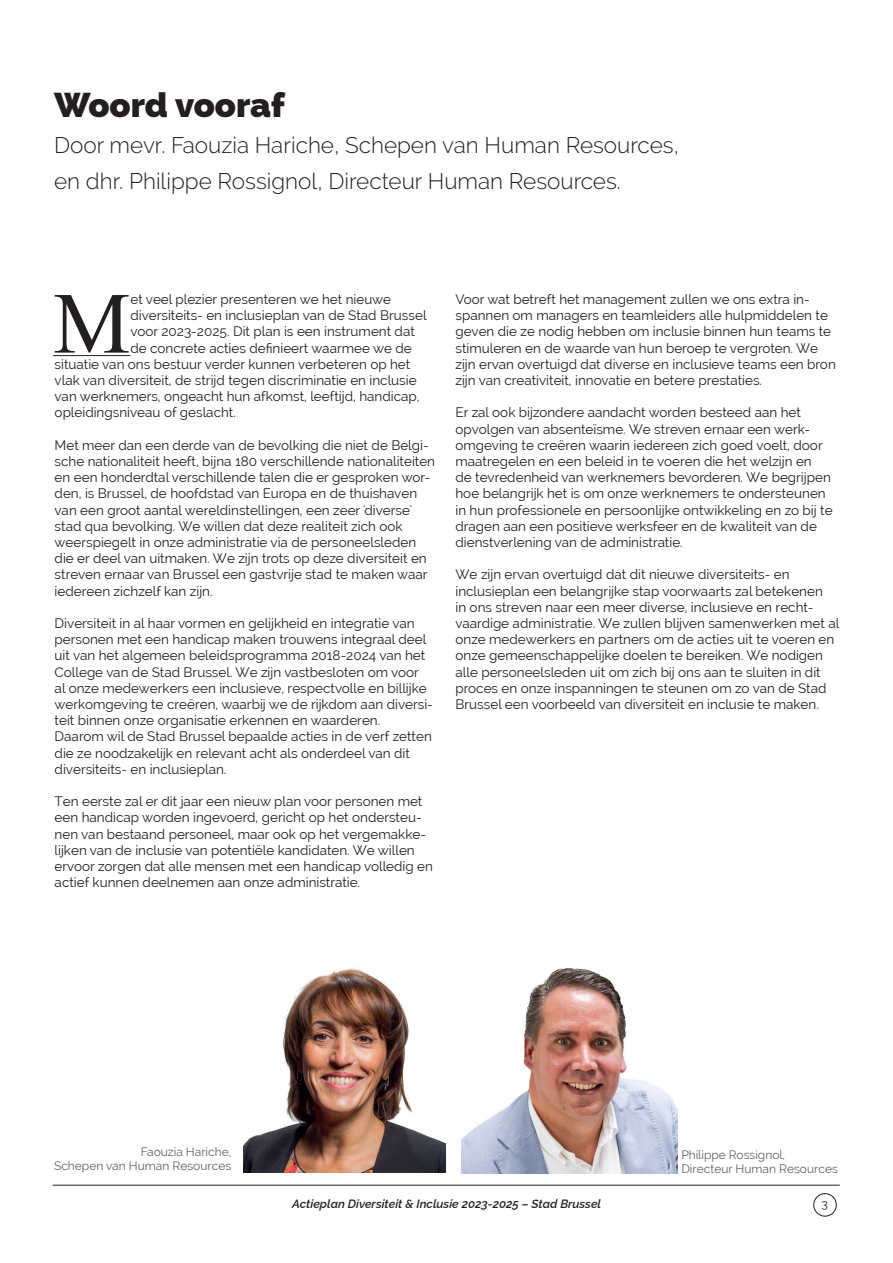
<style>
.page{position:relative;width:893px;height:1263px;background:#fff}
.page>*{position:absolute;margin:0;border:0;box-sizing:border-box;transform-origin:0 0}
.Body_w_Drop_Cap{font:86.85px "Times New Roman";color:#231f20}
.Heavy_title_2{font:800 34.5px "Raleway";letter-spacing:-.005em;color:#231f20}
.Heavy_title_2-2{font:300 22.5px "Raleway";color:#231f20}
.Body{font:13.5px/16.2px "Raleway";color:#231f20}
.Body_w_Drop_Cap-2{font:13.5px "Raleway";color:#231f20}
.Body-2{font:12px "Raleway";color:#636366}
.t1{font:italic 100 12px "Raleway";color:#231f20}
.t2{font:12px "Raleway";color:#231f20}
</style>
<div class="page">
<hr style="left:53px;top:355px;width:77px;height:1px;background:#231f20">
<img style="left:461px;top:968px;width:216px;height:205px">
<img style="left:244px;top:967px;width:202px;height:205px">
<div style="left:814px;top:1193px;width:22px;height:23px;border:1px solid #231f20;border-radius:50%"></div>
<hr style="left:53px;top:1185px;width:787px;height:1px;background:#231f20">
<p class="Heavy_title_2" style="left:54px;top:85px;width:233px">Woord vooraf</p>
<p class="Heavy_title_2-2" style="left:54px;top:132px;width:626px">Door mevr. Faouzia Hariche, Schepen van Human Resources,</p>
<p class="Heavy_title_2-2" style="left:54px;top:168px;width:568px">en dhr. Philippe Rossignol, Directeur Human Resources.</p>
<p class="Body_w_Drop_Cap" style="left:53px;top:265px;width:79px">M</p>
<p class="Body_w_Drop_Cap-2" style="left:130px;top:291px;width:262px">et veel plezier presenteren we het nieuwe</p>
<p class="Body_w_Drop_Cap-2" style="left:130px;top:308px;width:298px">diversiteits- en inclusieplan van de Stad Brussel</p>
<p class="Body_w_Drop_Cap-2" style="left:130px;top:324px;width:286px">voor 2023-2025. Dit plan is een instrument dat</p>
<p class="Body_w_Drop_Cap-2" style="left:130px;top:340px;width:283px">de concrete acties definieert waarmee we de</p>
<p class="Body_w_Drop_Cap-2" style="left:55px;top:356px;width:357px">situatie van ons bestuur verder kunnen verbeteren op het</p>
<p class="Body_w_Drop_Cap-2" style="left:55px;top:372px;width:363px">vlak van diversiteit, de strijd tegen discriminatie en inclusie</p>
<p class="Body_w_Drop_Cap-2" style="left:55px;top:389px;width:366px">van werknemers, ongeacht hun afkomst, leeftijd, handicap,</p>
<p class="Body_w_Drop_Cap-2" style="left:55px;top:405px;width:183px">opleidingsniveau of geslacht.</p>
<p class="Body" style="left:55px;top:437px;width:382px">Met meer dan een derde van de bevolking die niet de Belgi&shy;sche nationaliteit heeft, bijna 180 verschillende nationaliteiten en een honderdtal verschillende talen die er gesproken wor&shy;den, is Brussel, de hoofdstad van Europa en de thuishaven van een groot aantal wereldinstellingen, een zeer 'diverse' stad qua bevolking. We willen dat deze realiteit zich ook weerspiegelt in onze administratie via de personeelsleden die er deel van uitmaken. We zijn trots op deze diversiteit en streven ernaar van Brussel een gastvrije stad te maken waar iedereen zichzelf kan zijn.</p>
<p class="Body" style="left:55px;top:615px;width:380px">Diversiteit in al haar vormen en gelijkheid en integratie van personen met een handicap maken trouwens integraal deel uit van het algemeen beleidsprogramma 2018-2024 van het College van de Stad Brussel. We zijn vastbesloten om voor al onze medewerkers een inclusieve, respectvolle en billijke werkomgeving te creëren, waarbij we de rijkdom aan diversi&shy;teit binnen onze organisatie erkennen en waarderen.</p>
<p class="Body" style="left:55px;top:728px;width:379px">Daarom wil de Stad Brussel bepaalde acties in de verf zetten die ze noodzakelijk en relevant acht als onderdeel van dit diversiteits- en inclusieplan.</p>
<p class="Body" style="left:55px;top:793px;width:380px">Ten eerste zal er dit jaar een nieuw plan voor personen met een handicap worden ingevoerd, gericht op het ondersteu&shy;nen van bestaand personeel, maar ook op het vergemakke&shy;lijken van de inclusie van potentiële kandidaten. We willen ervoor zorgen dat alle mensen met een handicap volledig en actief kunnen deelnemen aan onze administratie.</p>
<p class="Body" style="left:455px;top:291px;width:382px">Voor wat betreft het management zullen we ons extra in&shy;spannen om managers en teamleiders alle hulpmiddelen te geven die ze nodig hebben om inclusie binnen hun teams te stimuleren en de waarde van hun beroep te vergroten. We zijn ervan overtuigd dat diverse en inclusieve teams een bron zijn van creativiteit, innovatie en betere prestaties.</p>
<p class="Body" style="left:455px;top:404px;width:379px">Er zal ook bijzondere aandacht worden besteed aan het opvolgen van absenteïsme. We streven ernaar een werk&shy;omgeving te creëren waarin iedereen zich goed voelt, door maatregelen en een beleid in te voeren die het welzijn en<br>de tevredenheid van werknemers bevorderen. We begrijpen hoe belangrijk het is om onze werknemers te ondersteunen in hun professionele en persoonlijke ontwikkeling en zo bij te dragen aan een positieve werksfeer en de kwaliteit van de dienstverlening van de administratie.</p>
<p class="Body" style="left:455px;top:566px;width:336px">We zijn ervan overtuigd dat dit nieuwe diversiteits- en</p>
<p class="Body" style="left:455px;top:583px;width:369px">inclusieplan een belangrijke stap voorwaarts zal betekenen</p>
<p class="Body" style="left:455px;top:599px;width:385px">in ons streven naar een meer diverse, inclusieve en recht&shy;vaardige administratie. We zullen blijven samenwerken met al onze medewerkers en partners om de acties uit te voeren en onze gemeenschappelijke doelen te bereiken. We nodigen alle personeelsleden uit om zich bij ons aan te sluiten in dit proces en onze inspanningen te steunen om zo van de Stad Brussel een voorbeeld van diversiteit en inclusie te maken.</p>
<p class="Body-2" style="left:141px;top:1145px;width:92px">Faouzia Hariche,</p>
<p class="Body-2" style="left:54px;top:1159px;width:179px">Schepen van Human Resources</p>
<p class="Body-2" style="left:681px;top:1148px;width:105px">Philippe Rossignol,</p>
<p class="Body-2" style="left:681px;top:1162px;width:158px">Directeur Human Resources</p>
<p class="t1" style="left:292px;top:1194px;width:310px">Actieplan Diversiteit &amp; Inclusie 2023-2025 – Stad Brussel</p>
<p class="t2" style="left:822px;top:1197px;width:8px">3</p>
</div>
